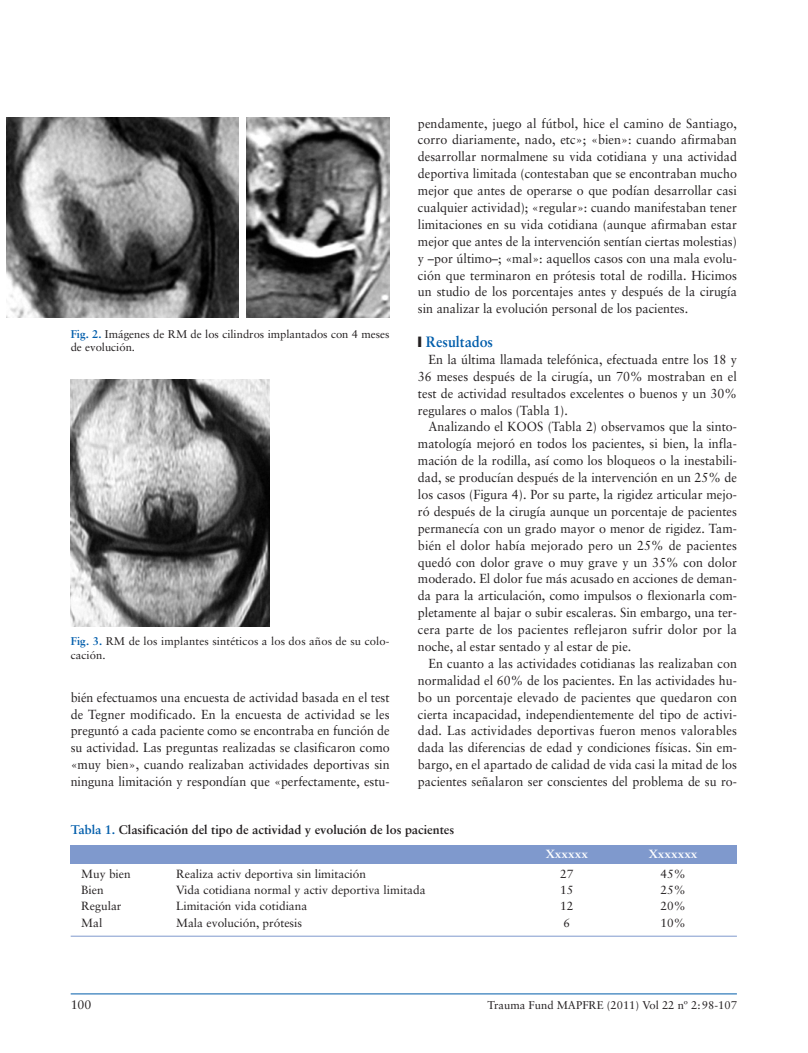
<style>
.page{position:relative;width:808px;height:1053px;background:#fff}
.page>*{position:absolute;margin:0;border:0;box-sizing:border-box;transform-origin:0 0}
.t1{font:700 15px "Sabon";color:#015dab;scale:.95 1}
.t2{font:13.12px/16.9px "Sabon";color:#231f20;text-align:justify;scale:.95 1}
.t3{font:700 12.5px "Sabon";color:#231f20}
.t4{font:12.5px "Sabon";color:#231f20}
.t5{font:11.88px "Sabon";color:#231f20}
.t6{font:700 11.88px "Sabon";color:#fff}
.t7{font:11.25px/13.8px "Sabon";color:#231f20}
.s1{font-weight:700;color:#015dab}
.s2{color:#231f20}
.s3{color:#015dab}
</style>
<div class="page">
<hr style="left:71px;top:993px;width:666px;height:1px;background:#015dab">
<img style="left:247px;top:117px;width:143px;height:201px">
<img style="left:6px;top:118px;width:232px;height:200px">
<img style="left:71px;top:380px;width:199px;height:246px">
<div style="left:71px;top:845px;width:666px;height:19px;background:#7f99cd"></div>
<hr style="left:71px;top:935px;width:666px;height:1px;background:#7f99cd">
<p class="t7" style="left:71px;top:327px;width:320px"><span class="s1">Fig. 2.</span> Imágenes de RM de los cilindros implantados con 4 meses de evolución.</p>
<p class="t7" style="left:71px;top:635px;width:320px"><span class="s1">Fig. 3.</span> RM de los implantes sintéticos a los dos años de su colo&shy;cación.</p>
<p class="t2" style="left:71px;top:689px;width:337px">bién efectuamos una encuesta de actividad basada en el test de Tegner modificado. En la encuesta de actividad se les preguntó a cada paciente como se encontraba en función de su actividad. Las preguntas realizadas se clasificaron como «muy bien», cuando realizaban actividades deportivas sin ninguna limitación y respondían que «perfectamente, estu-</p>
<p class="t2" style="left:418px;top:116px;width:337px">pendamente, juego al fútbol, hice el camino de Santiago, corro diariamente, nado, etc»; «bien»: cuando afirmaban desarrollar normalmene su vida cotidiana y una actividad deportiva limitada (contestaban que se encontraban mucho mejor que antes de operarse o que podían desarrollar casi cualquier actividad); «regular»: cuando manifestaban tener limitaciones en su vida cotidiana (aunque afirmaban estar mejor que antes de la intervención sentían ciertas molestias) y –por último–; «mal»: aquellos casos con una mala evolu&shy;ción que terminaron en prótesis total de rodilla. Hicimos un studio de los porcentajes antes y después de la cirugía sin analizar la evolución personal de los pacientes.</p>
<p class="t1" style="left:418px;top:335px;width:81px"><span class="s2">❙</span> Resultados</p>
<p class="t2" style="left:418px;top:352px;width:337px;text-indent:11px">En la última llamada telefónica, efectuada entre los 18 y 36 meses después de la cirugía, un 70% mostraban en el test de actividad resultados excelentes o buenos y un 30% regulares o malos (Tabla 1).</p>
<p class="t2" style="left:418px;top:419px;width:337px;text-indent:11px">Analizando el KOOS (Tabla 2) observamos que la sinto&shy;matología mejoró en todos los pacientes, si bien, la infla&shy;mación de la rodilla, así como los bloqueos o la inestabili&shy;dad, se producían después de la intervención en un 25% de los casos (Figura 4). Por su parte, la rigidez articular mejo&shy;ró después de la cirugía aunque un porcentaje de pacientes permanecía con un grado mayor o menor de rigidez. Tam&shy;bién el dolor había mejorado pero un 25% de pacientes quedó con dolor grave o muy grave y un 35% con dolor moderado. El dolor fue más acusado en acciones de deman&shy;da para la articulación, como impulsos o flexionarla com&shy;pletamente al bajar o subir escaleras. Sin embargo, una ter&shy;cera parte de los pacientes reflejaron sufrir dolor por la noche, al estar sentado y al estar de pie.</p>
<p class="t2" style="left:418px;top:656px;width:337px;text-indent:11px">En cuanto a las actividades cotidianas las realizaban con normalidad el 60% de los pacientes. En las actividades hu&shy;bo un porcentaje elevado de pacientes que quedaron con cierta incapacidad, independientemente del tipo de activi&shy;dad. Las actividades deportivas fueron menos valorables dada las diferencias de edad y condiciones físicas. Sin em&shy;bargo, en el apartado de calidad de vida casi la mitad de los pacientes señalaron ser conscientes del problema de su ro-</p>
<p class="t3" style="left:71px;top:823px;width:385px"><span class="s3">Tabla 1.</span> Clasificación del tipo de actividad y evolución de los pacientes</p>
<p class="t6" style="left:546px;top:848px;width:44px">Xxxxxx</p>
<p class="t6" style="left:649px;top:848px;width:50px">Xxxxxxx</p>
<p class="t5" style="left:81px;top:868px;width:51px">Muy bien</p>
<p class="t5" style="left:176px;top:868px;width:191px">Realiza activ deportiva sin limitación</p>
<p class="t5" style="left:560px;top:868px;width:15px">27</p>
<p class="t5" style="left:661px;top:868px;width:27px">45%</p>
<p class="t5" style="left:81px;top:884px;width:24px">Bien</p>
<p class="t5" style="left:176px;top:884px;width:251px">Vida cotidiana normal y activ deportiva limitada</p>
<p class="t5" style="left:560px;top:884px;width:15px">15</p>
<p class="t5" style="left:661px;top:884px;width:27px">25%</p>
<p class="t5" style="left:81px;top:901px;width:42px">Regular</p>
<p class="t5" style="left:176px;top:901px;width:133px">Limitación vida cotidiana</p>
<p class="t5" style="left:560px;top:901px;width:15px">12</p>
<p class="t5" style="left:661px;top:901px;width:27px">20%</p>
<p class="t5" style="left:81px;top:917px;width:23px">Mal</p>
<p class="t5" style="left:176px;top:917px;width:128px">Mala evolución, prótesis</p>
<p class="t5" style="left:563px;top:917px;width:8px">6</p>
<p class="t5" style="left:661px;top:917px;width:27px">10%</p>
<p class="t4" style="left:71px;top:999px;width:22px">100</p>
<p class="t7" style="left:487px;top:999px;width:251px">Trauma Fund MAPFRE (2011) Vol 22 nº 2:98-107</p>
</div>
